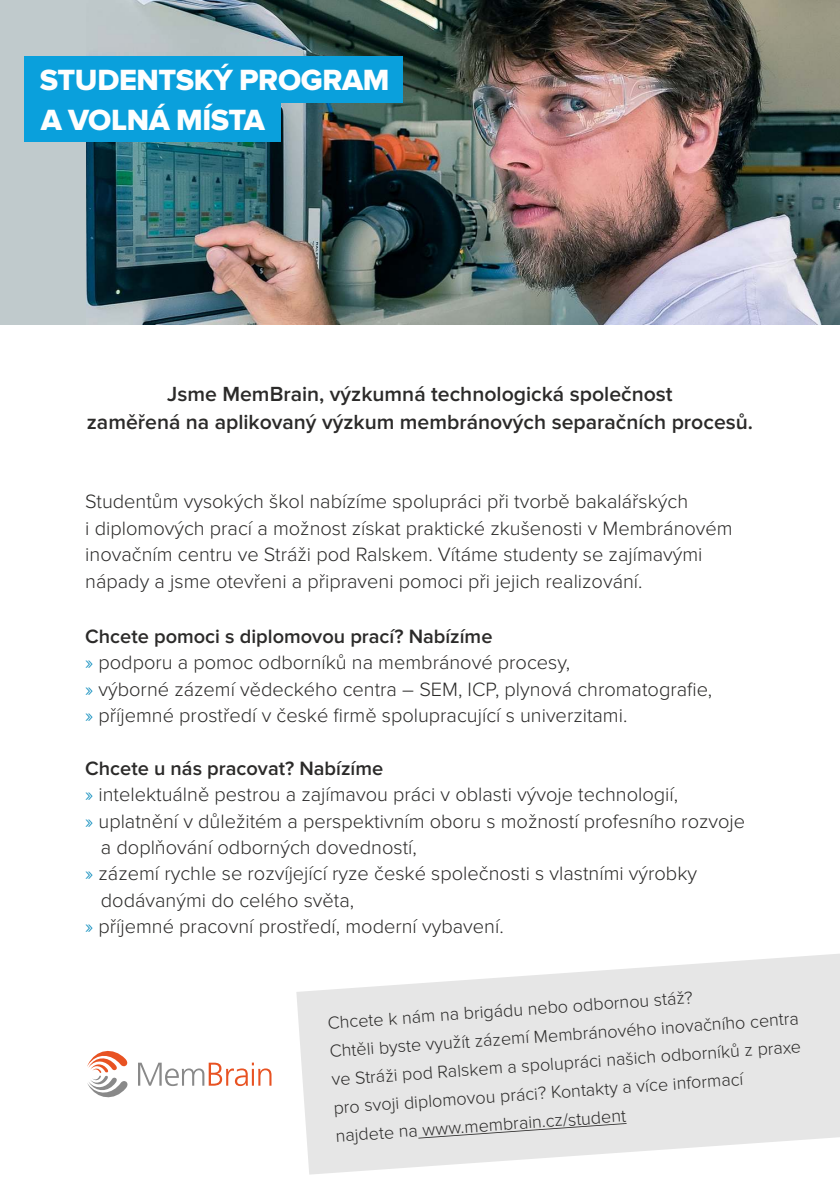
<style>
.page{position:relative;width:840px;height:1191px;background:#fff}
.page>*{position:absolute;margin:0;border:0;box-sizing:border-box;transform-origin:0 0}
.t1{font:30.4px/40px "Proxima Nova Extrabld";letter-spacing:-.015em;color:#fefefe}
.t2{font:600 21.2px "Proxima Nova";color:#2b2a29}
.t3{font:300 20px/26.4px "Proxima Nova";color:#2b2a29}
.t4{font:600 20px "Proxima Nova";color:#2b2a29}
.t5{font:300 18px/28.4px "Proxima Nova";color:#2b2a29}
.s1{color:#0a8bbc}
</style>
<div class="page">
<img style="left:85px;top:0;width:754px;height:324px">
<div style="left:0;top:0;width:85px;height:324px;background:#c0cacc"></div>
<svg style="left:296px;top:954px;width:543px;height:220px;fill:#e6e6e6"></svg>
<svg style="left:87px;top:1051px;width:41px;height:47px"></svg>
<svg style="left:138px;top:1062px;width:133px;height:24px"></svg>
<div style="left:24px;top:56px;width:378px;height:47px;background:#0aa0dc"></div>
<div style="left:24px;top:94px;width:256px;height:48px;background:#0aa0dc"></div>
<svg style="left:418px;top:1123px;width:208px;height:15px;background:#dbdbdb"></svg>
<h1 class="t1" style="left:40px;top:61px;width:351px">STUDENTSKÝ PROGRAM<br>A VOLNÁ MÍSTA</h1>
<p class="t2" style="left:167px;top:384px;width:506px">Jsme MemBrain, výzkumná technologická společnost</p>
<p class="t2" style="left:87px;top:412px;width:667px">zaměřená na aplikovaný výzkum membránových separačních procesů.</p>
<p class="t3" style="left:85px;top:489px;width:648px">Studentům vysokých škol nabízíme spolupráci při tvorbě bakalářských<br>i diplomových prací a možnost získat praktické zkušenosti v Membránovém inovačním centru ve Stráži pod Ralskem. Vítáme studenty se zajímavými nápady a jsme otevřeni a připraveni pomoci při jejich realizování.</p>
<p class="t4" style="left:85px;top:627px;width:408px">Chcete pomoci s diplomovou prací? Nabízíme</p>
<p class="t3" style="left:85px;top:676px;width:628px"><span class="s1">»</span> výborné zázemí vědeckého centra – SEM, ICP, plynová chromatografie, <span class="s1">»</span> příjemné prostředí v české firmě spolupracující s univerzitami.</p>
<p class="t4" style="left:85px;top:759px;width:299px">Chcete u nás pracovat? Nabízíme</p>
<p class="t3" style="left:85px;top:782px;width:594px"><span class="s1">»</span> intelektuálně pestrou a zajímavou práci v oblasti vývoje technologií,</p>
<p class="t3" style="left:85px;top:808px;width:661px"><span class="s1">»</span> uplatnění v důležitém a perspektivním oboru s možností profesního rozvoje</p>
<p class="t3" style="left:101px;top:835px;width:317px">a doplňování odborných dovedností,</p>
<p class="t3" style="left:85px;top:861px;width:613px"><span class="s1">»</span> zázemí rychle se rozvíjející ryze české společnosti s vlastními výrobky</p>
<p class="t3" style="left:101px;top:887px;width:255px">dodávanými do celého světa,</p>
<p class="t3" style="left:85px;top:914px;width:419px"><span class="s1">»</span> příjemné pracovní prostředí, moderní vybavení.</p>
<p class="t3" style="left:85px;top:650px;width:486px"><span class="s1">»</span> podporu a pomoc odborníků na membránové procesy,</p>
<p class="t5" style="left:326px;top:1009px;width:471px;rotate:-4deg">Chcete k nám na brigádu nebo odbornou stáž?<br>Chtěli byste využít zázemí Membránového inovačního centra ve Stráži pod Ralskem a spolupráci našich odborníků z praxe pro svoji diplomovou práci? Kontakty a více informací najdete na www.membrain.cz/student</p>
</div>
